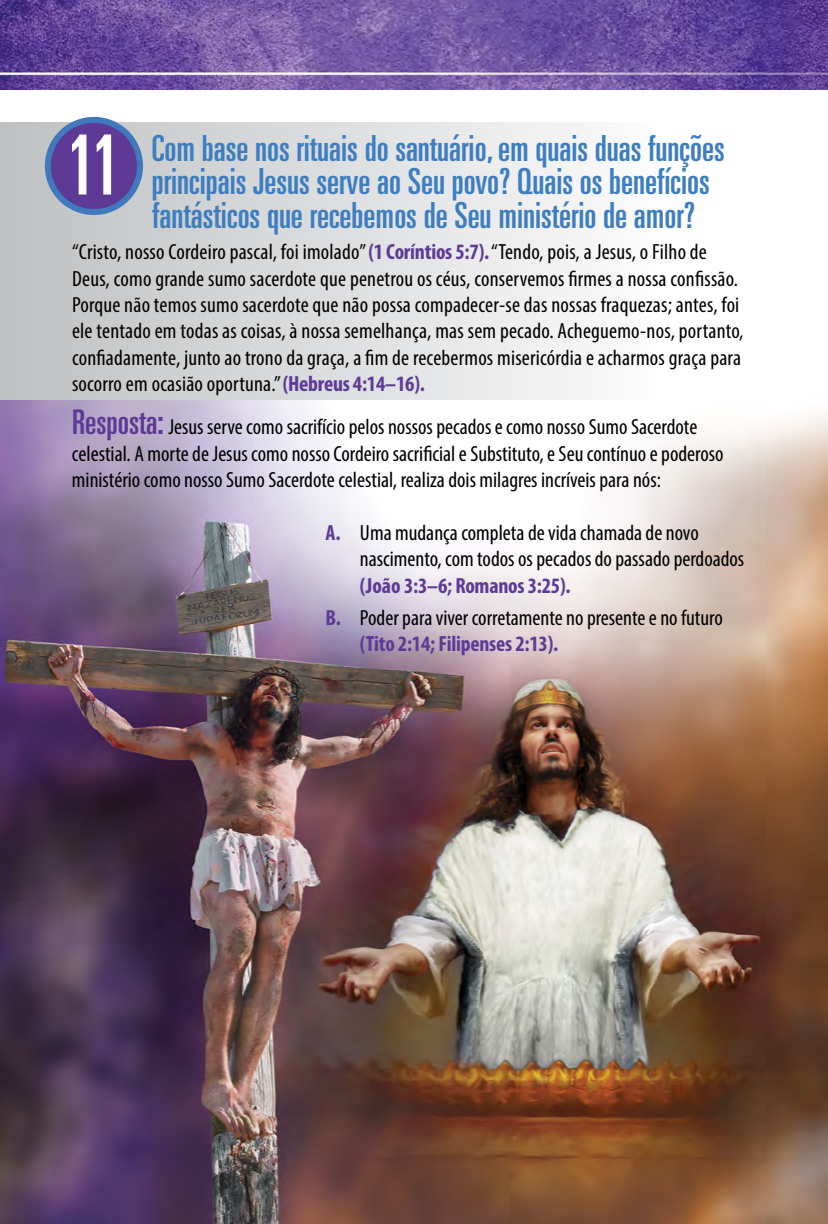
<style>
.page{position:relative;width:828px;height:1224px;background:#fff}
.page>*{position:absolute;margin:0;border:0;box-sizing:border-box;transform-origin:0 0}
.t1{font:ultra-condensed 83px "Univers";color:#fff}
.t2{font:ultra-condensed 36px/34px "Univers";color:#3c7ec1}
.t3{font:condensed 22px/26.4px "Myriad Pro";color:#000}
.t4{font:700 condensed 22px "Myriad Pro";letter-spacing:-.01em;color:#5e3a96}
.s1{font-weight:700;color:#5e3a96}
.s2{font-family:"Univers";font-stretch:ultra-condensed;font-size:34px;color:#5e3a96}
</style>
<div class="page">
<img style="left:0;top:399px;width:828px;height:825px">
<div style="left:0;top:123px;width:658px;height:276px;background:linear-gradient(to right,#bcbfc2,#fcfcfc)"></div>
<div style="left:48px;top:120px;width:92px;height:92px;background:#5e3a96;border-radius:50%"></div>
<div style="left:45px;top:117px;width:98px;height:98px;border:6px solid #4179bd;border-radius:50%"></div>
<img style="left:0;top:0;width:828px;height:90px">
<h1 class="t1" style="left:65px;top:118px;width:57px">11</h1>
<h2 class="t2" style="left:152px;top:131px;width:574px">Com base nos rituais do santuário, em quais duas funções principais Jesus serve ao Seu povo? Quais os benefícios fantásticos que recebemos de Seu ministério de amor?</h2>
<p class="t3" style="left:72px;top:238px;width:673px">“Cristo, nosso Cordeiro pascal, foi imolado” <span class="s1">(1 Coríntios 5:7).</span> “Tendo, pois, a Jesus, o Filho de Deus, como grande sumo sacerdote que penetrou os céus, conservemos firmes a nossa confissão.<br>Porque não temos sumo sacerdote que não possa compadecer-se das nossas fraquezas; antes, foi ele tentado em todas as coisas, à nossa semelhança, mas sem pecado. Acheguemo-nos, portanto, confiadamente, junto ao trono da graça, a fim de recebermos misericórdia e acharmos graça para socorro em ocasião oportuna.” <span class="s1">(Hebreus 4:14–16).</span></p>
<p class="t3" style="left:72px;top:414px;width:653px"><span class="s2">Resposta:</span> Jesus serve como sacrifício pelos nossos pecados e como nosso Sumo Sacerdote celestial. A morte de Jesus como nosso Cordeiro sacrificial e Substituto, e Seu contínuo e poderoso ministério como nosso Sumo Sacerdote celestial, realiza dois milagres incríveis para nós:</p>
<p class="t3" style="left:360px;top:519px;width:386px;text-indent:-34px"><span class="s1">A.</span> Uma mudança completa de vida chamada de novo nascimento, com todos os pecados do passado perdoados</p>
<p class="t3" style="left:326px;top:569px;width:399px;line-height:32.2px;text-indent:34px"><span class="s1">(João 3:3–6; Romanos 3:25).<br>B.</span> Poder para viver corretamente no presente e no futuro</p>
<p class="t4" style="left:360px;top:630px;width:200px">(Tito 2:14; Filipenses 2:13).</p>
</div>
